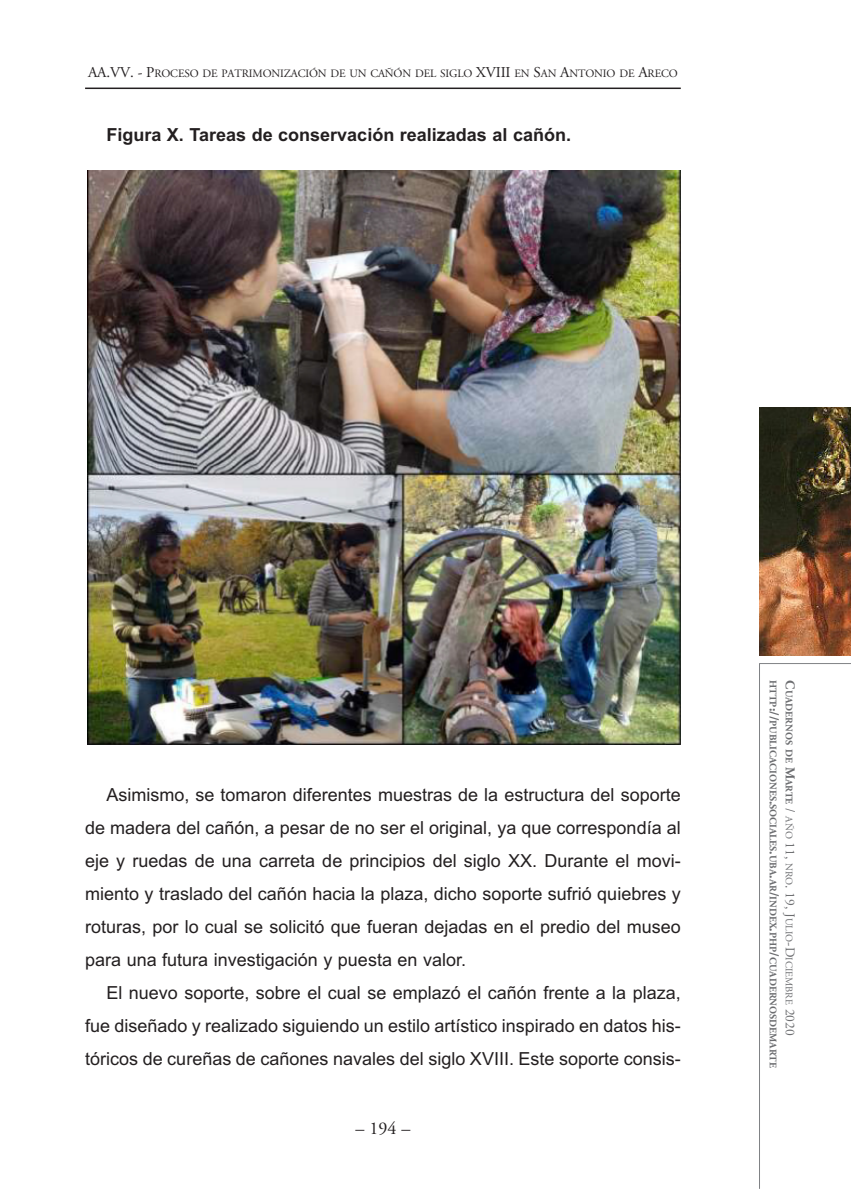
<style>
.page{position:relative;width:851px;height:1191px;background:#fff}
.page>*{position:absolute;margin:0;border:0;box-sizing:border-box;transform-origin:0 0}
.t1{font:18px/33px "Arial";color:#231f20;text-align:justify}
.t2{font:700 18px "Arial";color:#231f20}
.t3{font:18px "Adobe Garamond";color:#231f20}
.t4{font:11.25px "Adobe Garamond";letter-spacing:-.015em;color:#231f20}
.t5{font:700 10.2px/16.2px "Adobe Garamond";color:#6c6d70}
.s1{font-size:15px}
.s2{font-size:13.5px}
.s3{font-weight:400;font-size:13.5px}
.s4{font-weight:400}
</style>
<div class="page">
<hr style="left:759px;top:663px;width:91px;height:1px;background:#808285">
<hr style="left:759px;top:663px;width:1px;height:525px;background:#808285">
<img style="left:759px;top:407px;width:91px;height:248px">
<img style="left:87px;top:171px;width:593px;height:573px">
<hr style="left:85px;top:88px;width:595px;height:1px;background:#231f20">
<p class="t4" style="left:88px;top:67px;width:591px"><span class="s1">AA.VV. - P</span>ROCESO DE PATRIMONIZACIÓN DE UN CAÑÓN DEL SIGLO <span class="s1">XVIII</span> EN <span class="s1">S</span>AN <span class="s1">A</span>NTONIO DE <span class="s1">A</span>RECO</p>
<p class="t2" style="left:106px;top:124px;width:466px">Figura X. Tareas de conservación realizadas al cañón.</p>
<p class="t1" style="left:85px;top:778px;width:597px;text-indent:21px">Asimismo, se tomaron diferentes muestras de la estructura del soporte de madera del cañón, a pesar de no ser el original, ya que correspondía al eje y ruedas de una carreta de principios del siglo XX. Durante el movi&shy;miento y traslado del cañón hacia la plaza, dicho soporte sufrió quiebres y roturas, por lo cual se solicitó que fueran dejadas en el predio del museo para una futura investigación y puesta en valor.</p>
<p class="t1" style="left:85px;top:976px;width:597px;text-indent:21px">El nuevo soporte, sobre el cual se emplazó el cañón frente a la plaza, fue diseñado y realizado siguiendo un estilo artístico inspirado en datos his&shy;tóricos de cureñas de cañones navales del siglo XVIII. Este soporte consis-</p>
<p class="t3" style="left:355px;top:1118px;width:56px">– 194 –</p>
<p class="t5" style="left:797px;top:680px;width:389px;rotate:90deg"><span class="s2">C</span>UADERNOS DE <span class="s2">M</span>ARTE <span class="s3">/</span> <span class="s4">AÑO</span> <span class="s3">11,</span> <span class="s4">NRO</span><span class="s3">. 19, J</span><span class="s4">ULIO</span><span class="s3">-D</span><span class="s4">ICIEMBRE</span> <span class="s3">2020<br></span>HTTP<span class="s2">://</span>PUBLICACIONES<span class="s2">.</span>SOCIALES<span class="s2">.</span>UBA<span class="s2">.</span>AR<span class="s2">/</span>INDEX<span class="s2">.</span>PHP<span class="s2">/</span>CUADERNOSDEMARTE</p>
</div>
